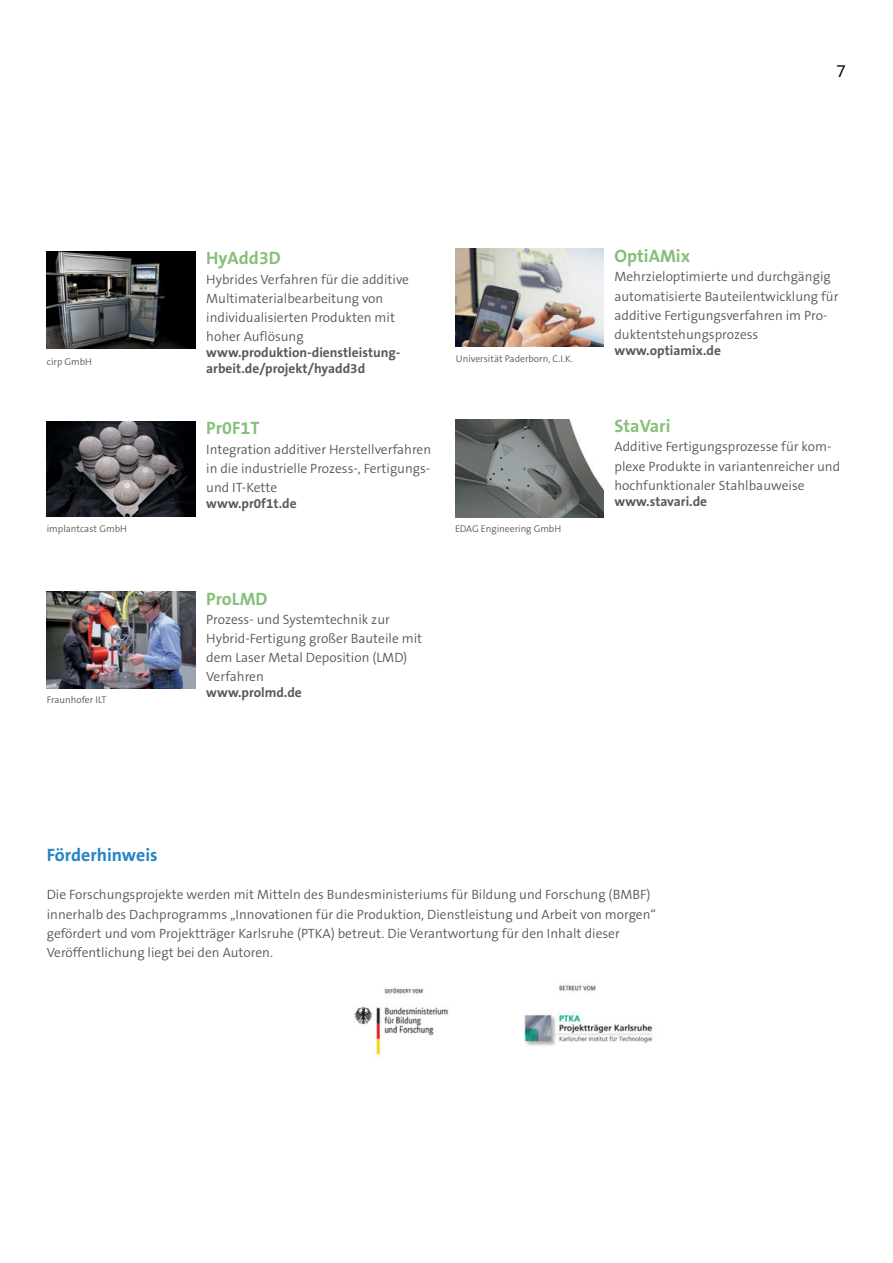
<style>
.page{position:relative;width:893px;height:1263px;background:#fff}
.page>*{position:absolute;margin:0;border:0;box-sizing:border-box;transform-origin:0 0}
.t1{font:700 18px "The Sans B7";color:#87bf79}
.t2{font:700 18px "The Sans B7";color:#2484c6}
.t3{font:300 18px "The Sans B4";color:#000}
.t4{font:300 13.5px/19.2px "The Sans B4";color:#58595b}
.t5{font:700 13.5px/16.2px "The Sans B7";color:#58595b}
.t6{font:300 9.75px "The Sans B4";color:#58595b}
</style>
<div class="page">
<img style="left:47px;top:421px;width:149px;height:96px">
<img style="left:47px;top:591px;width:149px;height:98px">
<img style="left:524px;top:985px;width:128px;height:61px">
<img style="left:354px;top:987px;width:94px;height:70px">
<img style="left:455px;top:249px;width:149px;height:98px">
<img style="left:47px;top:252px;width:149px;height:97px">
<img style="left:456px;top:419px;width:148px;height:98px">
<p class="t6" style="left:47px;top:357px;width:47px">cirp GmbH</p>
<p class="t6" style="left:47px;top:523px;width:82px">implantcast GmbH</p>
<p class="t6" style="left:47px;top:695px;width:61px">Fraunhofer ILT</p>
<h1 class="t3" style="left:836px;top:61px;width:11px">7</h1>
<h1 class="t1" style="left:206px;top:249px;width:76px">HyAdd3D</h1>
<p class="t4" style="left:206px;top:270px;width:204px">Hybrides Verfahren für die additive<br>Multimaterialbearbeitung von individualisierten Produkten mit hoher Auflösung</p>
<p class="t5" style="left:206px;top:345px;width:196px">www.produktion-dienstleistung&shy;arbeit.de/projekt/hyadd3d</p>
<h1 class="t1" style="left:206px;top:419px;width:55px">Pr0F1T</h1>
<p class="t4" style="left:206px;top:440px;width:226px;text-align:justify">Integration additiver Herstellverfahren in die industrielle Prozess-, Fertigungs&shy;und IT-Kette</p>
<p class="t5" style="left:206px;top:496px;width:92px">www.pr0f1t.de</p>
<h1 class="t1" style="left:206px;top:589px;width:63px">ProLMD</h1>
<p class="t4" style="left:206px;top:610px;width:217px">Prozess- und Systemtechnik zur<br>Hybrid-Fertigung großer Bauteile mit dem Laser Metal Deposition (LMD)<br>Verfahren</p>
<p class="t5" style="left:206px;top:685px;width:97px">www.prolmd.de</p>
<p class="t6" style="left:456px;top:353px;width:118px">Universität Paderborn, C.I.K.</p>
<p class="t6" style="left:455px;top:524px;width:108px">EDAG Engineering GmbH</p>
<h1 class="t1" style="left:614px;top:247px;width:77px">OptiAMix</h1>
<p class="t4" style="left:614px;top:268px;width:225px">Mehrzieloptimierte und durchgängig automatisierte Bauteilentwicklung für additive Fertigungsverfahren im Pro&shy;duktentstehungsprozess</p>
<p class="t5" style="left:614px;top:343px;width:108px">www.optiamix.de</p>
<h1 class="t1" style="left:614px;top:417px;width:58px">StaVari</h1>
<p class="t4" style="left:614px;top:438px;width:227px">Additive Fertigungsprozesse für kom&shy;plexe Produkte in variantenreicher und hochfunktionaler Stahlbauweise</p>
<p class="t5" style="left:614px;top:494px;width:94px">www.stavari.de</p>
<h1 class="t2" style="left:47px;top:845px;width:112px">Förderhinweis</h1>
<p class="t4" style="left:47px;top:886px;width:611px">Die Forschungsprojekte werden mit Mitteln des Bundesministeriums für Bildung und Forschung (BMBF) innerhalb des Dachprogramms „Innovationen für die Produktion, Dienstleistung und Arbeit von morgen“ gefördert und vom Projektträger Karlsruhe (PTKA) betreut. Die Verantwortung für den Inhalt dieser Veröffentlichung liegt bei den Autoren.</p>
</div>
